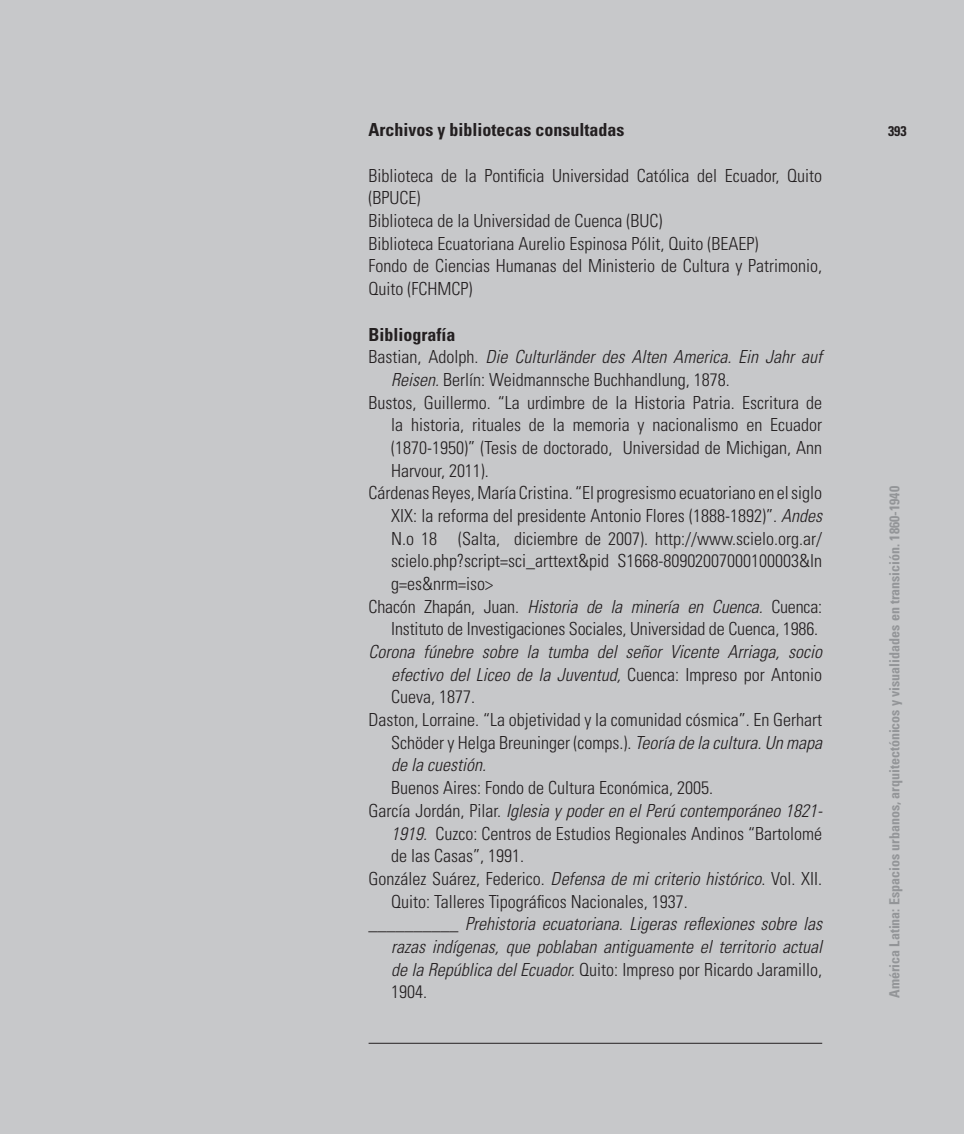
<style>
.page{position:relative;width:964px;height:1134px;background:#c7c8ca}
.page>*{position:absolute;margin:0;border:0;box-sizing:border-box;transform-origin:0 0}
.t1{font:300 condensed 18px/22.6px "Univers LT Std";color:#231f20}
.t2{font:italic 300 condensed 18px "Univers LT Std";color:#231f20}
.t3{font:700 condensed 18px "Univers LT Std";color:#231f20}
.t4{font:700 condensed 14px "Univers LT Std";color:#939598}
.t5{font:700 condensed 14px "Univers LT Std";color:#231f20}
.s1{font-style:normal}
.s2{font-style:italic}
</style>
<div class="page">
<hr style="left:369px;top:1043px;width:453px;height:1px;background:#231f20">
<p class="t3" style="left:369px;top:119px;width:257px">Archivos y bibliotecas consultadas</p>
<p class="t1" style="left:369px;top:164px;width:455px">Biblioteca de la Pontificia Universidad Católica del Ecuador, Quito (BPUCE)<br>Biblioteca de la Universidad de Cuenca (BUC)<br>Biblioteca Ecuatoriana Aurelio Espinosa Pólit, Quito (BEAEP)<br>Fondo de Ciencias Humanas del Ministerio de Cultura y Patrimonio, Quito (FCHMCP)</p>
<p class="t3" style="left:369px;top:323px;width:89px">Bibliografía</p>
<p class="t2" style="left:369px;top:346px;width:455px"><span class="s1">Bastian, Adolph.</span> Die Culturländer des Alten America. Ein Jahr auf</p>
<p class="t1" style="left:391px;top:368px;width:340px"><span class="s2">Reisen.</span> Berlín: Weidmannsche Buchhandlung, 1878.</p>
<p class="t1" style="left:369px;top:391px;width:455px">Bustos, Guillermo. “La urdimbre de la Historia Patria. Escritura de</p>
<p class="t1" style="left:391px;top:414px;width:432px">la historia, rituales de la memoria y nacionalismo en Ecuador</p>
<p class="t1" style="left:391px;top:436px;width:432px">(1870-1950)” (Tesis de doctorado, Universidad de Michigan, Ann</p>
<p class="t1" style="left:391px;top:459px;width:99px">Harvour, 2011).</p>
<p class="t1" style="left:369px;top:482px;width:455px">Cárdenas Reyes, María Cristina. “El progresismo ecuatoriano en el siglo</p>
<p class="t1" style="left:391px;top:504px;width:432px">XIX: la reforma del presidente Antonio Flores (1888-1892)”. <span class="s2">Andes</span></p>
<p class="t1" style="left:391px;top:527px;width:432px">N.o 18 (Salta, diciembre de 2007). http://www.scielo.org.ar/</p>
<p class="t1" style="left:391px;top:550px;width:432px">scielo.php?script=sci_arttext&amp;pid S1668-80902007000100003&amp;ln</p>
<p class="t1" style="left:391px;top:572px;width:103px">g=es&amp;nrm=iso&gt;</p>
<p class="t2" style="left:369px;top:595px;width:455px"><span class="s1">Chacón Zhapán, Juan.</span> Historia de la minería en Cuenca. <span class="s1">Cuenca:</span></p>
<p class="t1" style="left:391px;top:618px;width:428px">Instituto de Investigaciones Sociales, Universidad de Cuenca, 1986.</p>
<p class="t2" style="left:369px;top:641px;width:455px">Corona fúnebre sobre la tumba del señor Vicente Arriaga, socio</p>
<p class="t2" style="left:391px;top:664px;width:432px">efectivo del Liceo de la Juventud, <span class="s1">Cuenca: Impreso por Antonio</span></p>
<p class="t1" style="left:391px;top:686px;width:85px">Cueva, 1877.</p>
<p class="t1" style="left:369px;top:708px;width:455px">Daston, Lorraine. “La objetividad y la comunidad cósmica”. En Gerhart</p>
<p class="t1" style="left:391px;top:731px;width:432px">Schöder y Helga Breuninger (comps.). <span class="s2">Teoría de la cultura. Un mapa</span></p>
<p class="t2" style="left:391px;top:754px;width:96px">de la cuestión.</p>
<p class="t1" style="left:391px;top:776px;width:323px">Buenos Aires: Fondo de Cultura Económica, 2005.</p>
<p class="t2" style="left:369px;top:800px;width:455px"><span class="s1">García Jordán, Pilar.</span> Iglesia y poder en el Perú contemporáneo 1821-</p>
<p class="t1" style="left:391px;top:822px;width:432px"><span class="s2">1919.</span> Cuzco: Centros de Estudios Regionales Andinos “Bartolomé</p>
<p class="t1" style="left:391px;top:844px;width:134px">de las Casas”, 1991.</p>
<p class="t1" style="left:369px;top:867px;width:455px">González Suárez, Federico. <span class="s2">Defensa de mi criterio histórico</span>. Vol. XII.</p>
<p class="t1" style="left:391px;top:890px;width:298px">Quito: Talleres Tipográficos Nacionales, 1937.</p>
<p class="t2" style="left:369px;top:913px;width:455px"><span class="s1">__________</span> Prehistoria ecuatoriana. Ligeras reflexiones sobre las</p>
<p class="t2" style="left:391px;top:936px;width:432px">razas indígenas, que poblaban antiguamente el territorio actual</p>
<p class="t1" style="left:391px;top:958px;width:432px"><span class="s2">de la República del Ecuador.</span> Quito: Impreso por Ricardo Jaramillo,</p>
<p class="t1" style="left:391px;top:981px;width:37px">1904.</p>
<p class="t5" style="left:888px;top:122px;width:20px">393</p>
<p class="t4" style="left:886px;top:998px;width:513px;rotate:-90deg">América Latina: Espacios urbanos, arquitectónicos y visualidades en transición. 1860-1940</p>
</div>
